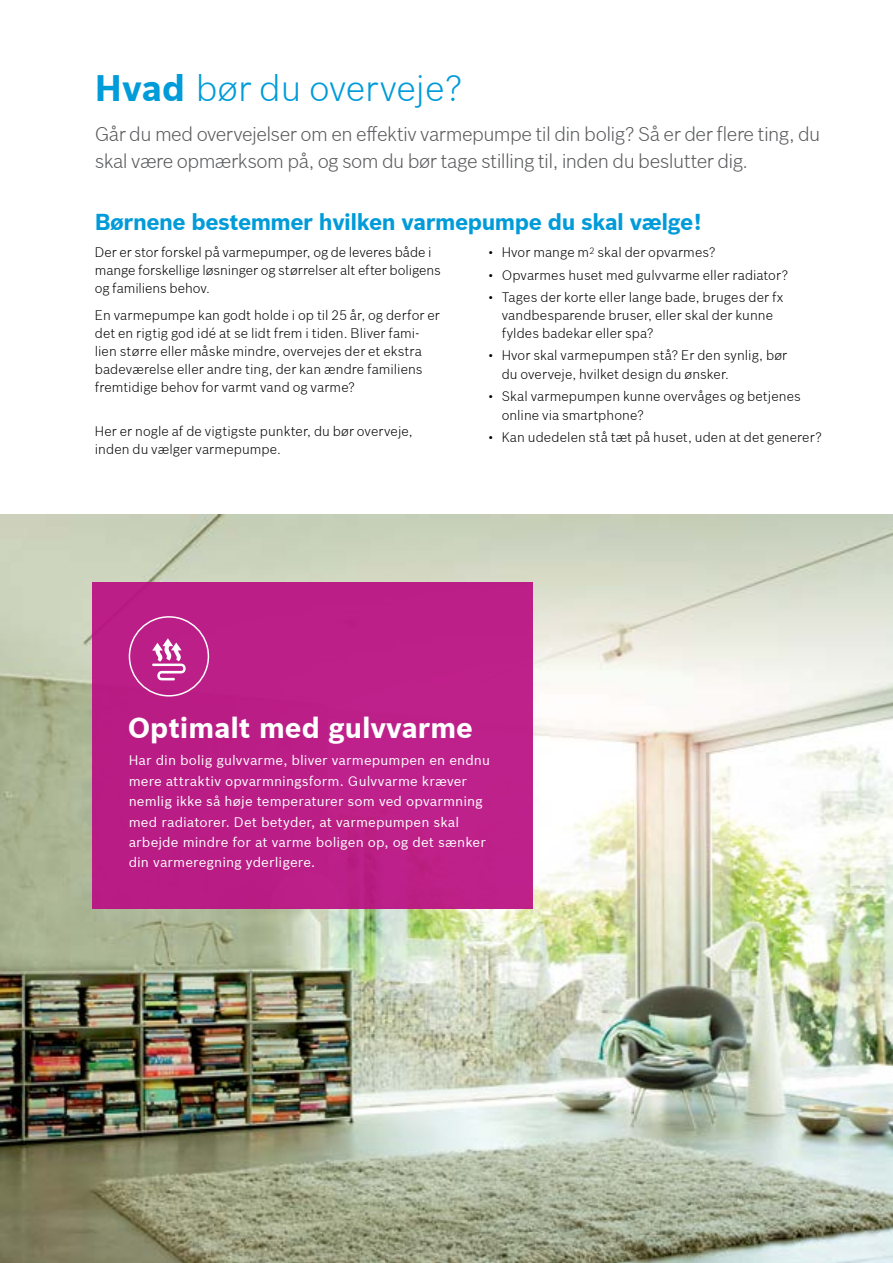
<style>
.page{position:relative;width:893px;height:1263px;background:#fff}
.page>*{position:absolute;margin:0;border:0;box-sizing:border-box;transform-origin:0 0}
.t1{font:300 36px "Bosch Sans";color:#009bd9}
.t2{font:700 28.5px "Bosch Sans";color:#fff}
.t3{font:700 22.5px "Bosch Sans";letter-spacing:-.02em;color:#009bd9}
.t4{font:300 19.5px/27px "Bosch Sans";letter-spacing:-.03em;color:#58595b}
.t5{font:300 13.5px/18px "Bosch Sans";letter-spacing:.005em;color:#000}
.t6{font:13.5px/20.4px "Bosch Sans";letter-spacing:.01em;color:#fff}
.s1{font-weight:700}
</style>
<div class="page">
<img style="left:0;top:514px;width:893px;height:749px">
<div style="left:92px;top:582px;width:440px;height:326px;background:#bc1f87"></div>
<div style="left:129px;top:616px;width:80px;height:80px;border:2px solid #fff;border-radius:50%"></div>
<svg style="left:152px;top:638px;width:34px;height:42px"></svg>
<h1 class="t1" style="left:95px;top:65px;width:370px"><span class="s1">Hvad</span> bør du overveje?</h1>
<h3 class="t4" style="left:95px;top:120px;width:727px">Går du med overvejelser om en effektiv varmepumpe til din bolig? Så er der flere ting, du skal være opmærksom på, og som du bør tage stilling til, inden du beslutter dig.</h3>
<h3 class="t3" style="left:95px;top:206px;width:608px">Børnene bestemmer hvilken varmepumpe du skal vælge!</h3>
<p class="t5" style="left:95px;top:243px;width:348px">Der er stor forskel på varmepumper, og de leveres både i mange forskellige løsninger og størrelser alt efter boligens og familiens behov.</p>
<p class="t5" style="left:95px;top:306px;width:347px">En varmepumpe kan godt holde i op til 25 år, og derfor er det en rigtig god idé at se lidt frem i tiden. Bliver fami&shy;lien større eller måske mindre, overvejes der et ekstra badeværelse eller andre ting, der kan ændre familiens fremtidige behov for varmt vand og varme?</p>
<p class="t5" style="left:95px;top:422px;width:319px">Her er nogle af de vigtigste punkter, du bør overveje, inden du vælger varmepumpe.</p>
<p class="t5" style="left:488px;top:243px;width:229px">• Hvor mange m<sup>2</sup> skal der opvarmes?</p>
<p class="t5" style="left:488px;top:265px;width:302px">• Opvarmes huset med gulvvarme eller radiator?</p>
<p class="t5" style="left:502px;top:288px;width:283px;text-indent:-14px">• Tages der korte eller lange bade, bruges der fx vandbesparende bruser, eller skal der kunne fyldes badekar eller spa?</p>
<p class="t5" style="left:502px;top:346px;width:287px;text-indent:-14px">• Hvor skal varmepumpen stå? Er den synlig, bør du overveje, hvilket design du ønsker.</p>
<p class="t5" style="left:502px;top:387px;width:301px;text-indent:-14px">• Skal varmepumpen kunne overvåges og betjenes online via smartphone?</p>
<p class="t5" style="left:488px;top:428px;width:335px">• Kan udedelen stå tæt på huset, uden at det generer?</p>
<h2 class="t2" style="left:128px;top:708px;width:347px">Optimalt med gulvvarme</h2>
<p class="t6" style="left:129px;top:750px;width:363px">Har din bolig gulvvarme, bliver varmepumpen en endnu mere attraktiv opvarmningsform. Gulvvarme kræver nemlig ikke så høje temperaturer som ved opvarmning med radiatorer. Det betyder, at varmepumpen skal arbejde mindre for at varme boligen op, og det sænker din varmeregning yderligere.</p>
</div>
